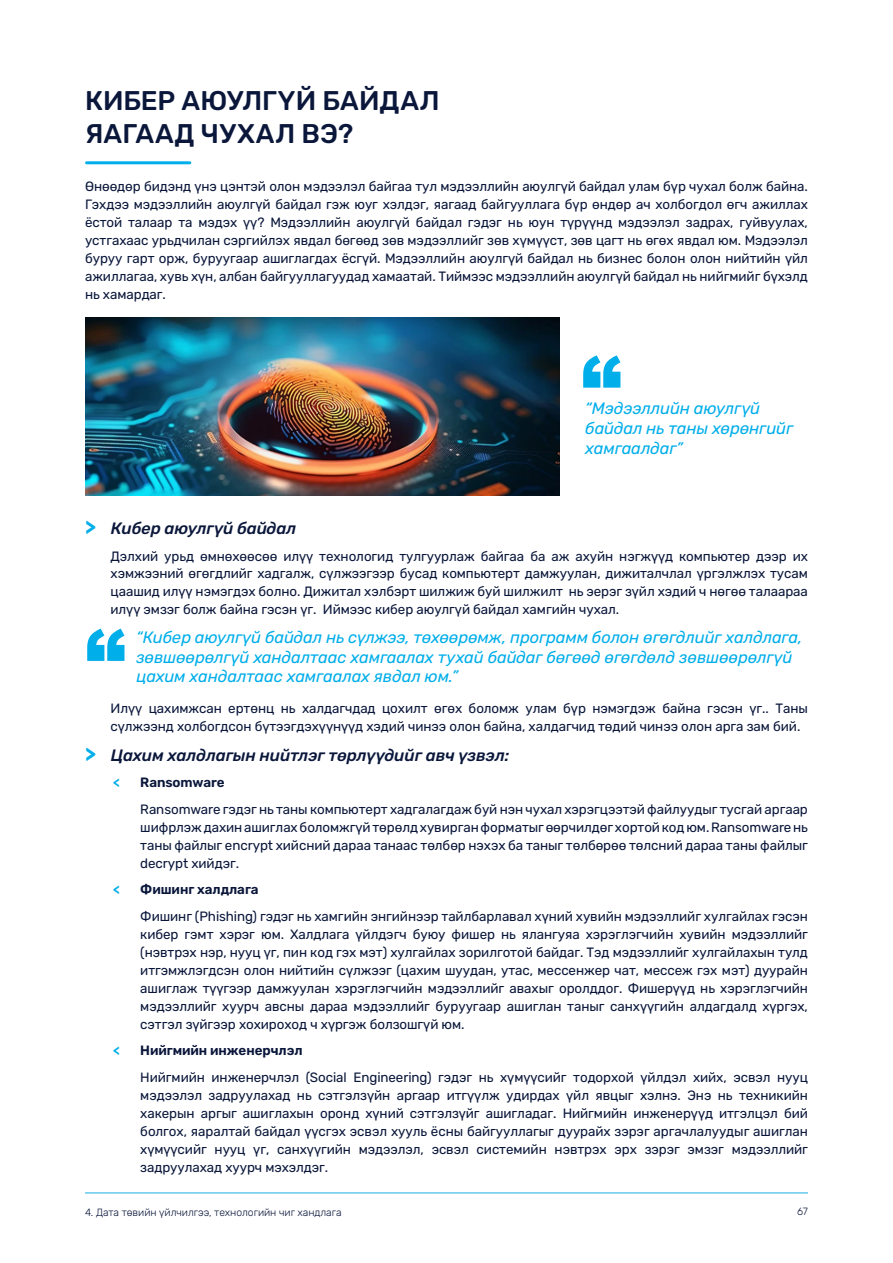
<style>
.page{position:relative;width:893px;height:1263px;background:#fff}
.page>*{position:absolute;margin:0;border:0;box-sizing:border-box;transform-origin:0 0}
.t1{font:900 81px "Arial";color:#00aeea}
.t2{font:500 27px/33px "Rubik";letter-spacing:.005em;color:#0a173b}
.t3{font:italic 16.5px/19.8px "Rubik";letter-spacing:-.005em;color:#00aeea}
.t4{font:italic 500 16.5px "Rubik";letter-spacing:-.01em;color:#0a173b}
.t5{font:13.5px/18px "Rubik";letter-spacing:-.005em;color:#0a173b;text-align:justify}
.t6{font:600 13.5px "Rubik";letter-spacing:-.005em;color:#0a173b}
.t7{font:600 13.5px "Rubik";color:#00aeea}
.t8{font:300 10.5px "Rubik";letter-spacing:-.005em;color:#0a173b}
.s1{font-weight:700;font-style:normal;font-size:21px;color:#00aeea}
</style>
<div class="page">
<hr style="left:85px;top:1192px;width:723px;height:1px;background:#16ace3">
<hr style="left:87px;top:161px;width:103px;height:3px;background:#00aeea">
<img style="left:85px;top:317px;width:475px;height:178px">
<h2 class="t2" style="left:85px;top:86px;width:356px">КИБЕР АЮУЛГҮЙ БАЙДАЛ<br>ЯАГААД ЧУХАЛ ВЭ?</h2>
<p class="t5" style="left:85px;top:178px;width:724px">Өнөөдөр бидэнд үнэ цэнтэй олон мэдээлэл байгаа тул мэдээллийн аюулгүй байдал улам бүр чухал болж байна.<br>Гэхдээ мэдээллийн аюулгүй байдал гэж юуг хэлдэг, яагаад байгууллага бүр өндөр ач холбогдол өгч ажиллах ёстой талаар та мэдэх үү? Мэдээллийн аюулгүй байдал гэдэг нь юун түрүүнд мэдээлэл задрах, гуйвуулах, устгахаас урьдчилан сэргийлэх явдал бөгөөд зөв мэдээллийг зөв хүмүүст, зөв цагт нь өгөх явдал юм. Мэдээлэл буруу гарт орж, буруугаар ашиглагдах ёсгүй. Мэдээллийн аюулгүй байдал нь бизнес болон олон нийтийн үйл ажиллагаа, хувь хүн, албан байгууллагуудад хамаатай. Тиймээс мэдээллийн аюулгүй байдал нь нийгмийг бүхэлд нь хамардаг.</p>
<h1 class="t1" style="left:581px;top:327px;width:42px">“</h1>
<p class="t3" style="left:585px;top:399px;width:209px">“Мэдээллийн аюулгүй байдал нь таны хөрөнгийг хамгаалдаг”</p>
<p class="t4" style="left:85px;top:516px;width:213px"><span class="s1">&gt;</span> Кибер аюулгүй байдал</p>
<p class="t5" style="left:111px;top:547px;width:699px">Дэлхий урьд өмнөхөөсөө илүү технологид тулгуурлаж байгаа ба аж ахуйн нэгжүүд компьютер дээр их хэмжээний өгөгдлийг хадгалж, сүлжээгээр бусад компьютерт дамжуулан, дижиталчлал үргэлжлэх тусам цаашид илүү нэмэгдэх болно. Дижитал хэлбэрт шилжиж буй шилжилт нь эерэг зүйл хэдий ч нөгөө талаараа илүү эмзэг болж байна гэсэн үг. Иймээс кибер аюулгүй байдал хамгийн чухал.</p>
<p class="t3" style="left:136px;top:628px;width:668px">“Кибер аюулгүй байдал нь сүлжээ, төхөөрөмж, программ болон өгөгдлийг халдлага, зөвшөөрөлгүй хандалтаас хамгаалах тухай байдаг бөгөөд өгөгдөлд зөвшөөрөлгүй цахим хандалтаас хамгаалах явдал юм.”</p>
<p class="t5" style="left:111px;top:700px;width:699px">Илүү цахимжсан ертөнц нь халдагчдад цохилт өгөх боломж улам бүр нэмэгдэж байна гэсэн үг.. Таны сүлжээнд холбогдсон бүтээгдэхүүнүүд хэдий чинээ олон байна, халдагчид төдий чинээ олон арга зам бий.</p>
<p class="t4" style="left:85px;top:743px;width:426px"><span class="s1">&gt;</span> Цахим халдлагын нийтлэг төрлүүдийг авч үзвэл:</p>
<p class="t7" style="left:113px;top:772px;width:8px">&lt;</p>
<p class="t6" style="left:140px;top:772px;width:86px">Ransomware</p>
<p class="t5" style="left:140px;top:801px;width:669px">Ransomware гэдэг нь таны компьютерт хадгалагдаж буй нэн чухал хэрэгцээтэй файлуудыг тусгай аргаар шифрлэж дахин ашиглах боломжгүй төрөлд хувирган форматыг өөрчилдөг хортой код юм. Ransomware нь таны файлыг encrypt хийсний дараа танаас төлбөр нэхэх ба таныг төлбөрөө төлсний дараа таны файлыг decrypt хийдэг.</p>
<p class="t7" style="left:113px;top:879px;width:8px">&lt;</p>
<p class="t6" style="left:140px;top:879px;width:120px">Фишинг халдлага</p>
<p class="t5" style="left:140px;top:908px;width:669px">Фишинг (Phishing) гэдэг нь хамгийн энгийнээр тайлбарлавал хүний хувийн мэдээллийг хулгайлах гэсэн кибер гэмт хэрэг юм. Халдлага үйлдэгч буюу фишер нь ялангуяа хэрэглэгчийн хувийн мэдээллийг (нэвтрэх нэр, нууц үг, пин код гэх мэт) хулгайлах зорилготой байдаг. Тэд мэдээллийг хулгайлахын тулд итгэмжлэгдсэн олон нийтийн сүлжээг (цахим шуудан, утас, мессенжер чат, мессеж гэх мэт) дуурайн ашиглаж түүгээр дамжуулан хэрэглэгчийн мэдээллийг авахыг оролддог. Фишерүүд нь хэрэглэгчийн мэдээллийг хуурч авсны дараа мэдээллийг буруугаар ашиглан таныг санхүүгийн алдагдалд хүргэх, сэтгэл зүйгээр хохироход ч хүргэж болзошгүй юм.</p>
<p class="t7" style="left:113px;top:1040px;width:8px">&lt;</p>
<p class="t6" style="left:140px;top:1040px;width:164px">Нийгмийн инженерчлэл</p>
<p class="t5" style="left:140px;top:1069px;width:669px">Нийгмийн инженерчлэл (Social Engineering) гэдэг нь хүмүүсийг тодорхой үйлдэл хийх, эсвэл нууц мэдээлэл задруулахад нь сэтгэлзүйн аргаар итгүүлж удирдах үйл явцыг хэлнэ. Энэ нь техникийн хакерын аргыг ашиглахын оронд хүний сэтгэлзүйг ашигладаг. Нийгмийн инженерүүд итгэлцэл бий болгох, яаралтай байдал үүсгэх эсвэл хууль ёсны байгууллагыг дуурайх зэрэг аргачлалуудыг ашиглан хүмүүсийг нууц үг, санхүүгийн мэдээлэл, эсвэл системийн нэвтрэх эрх зэрэг эмзэг мэдээллийг задруулахад хуурч мэхэлдэг.</p>
<h1 class="t1" style="left:85px;top:600px;width:42px">“</h1>
<p class="t8" style="left:85px;top:1204px;width:258px">4. Дата төвийн үйлчилгээ, технологийн чиг хандлага</p>
<p class="t8" style="left:797px;top:1204px;width:12px">67</p>
</div>
